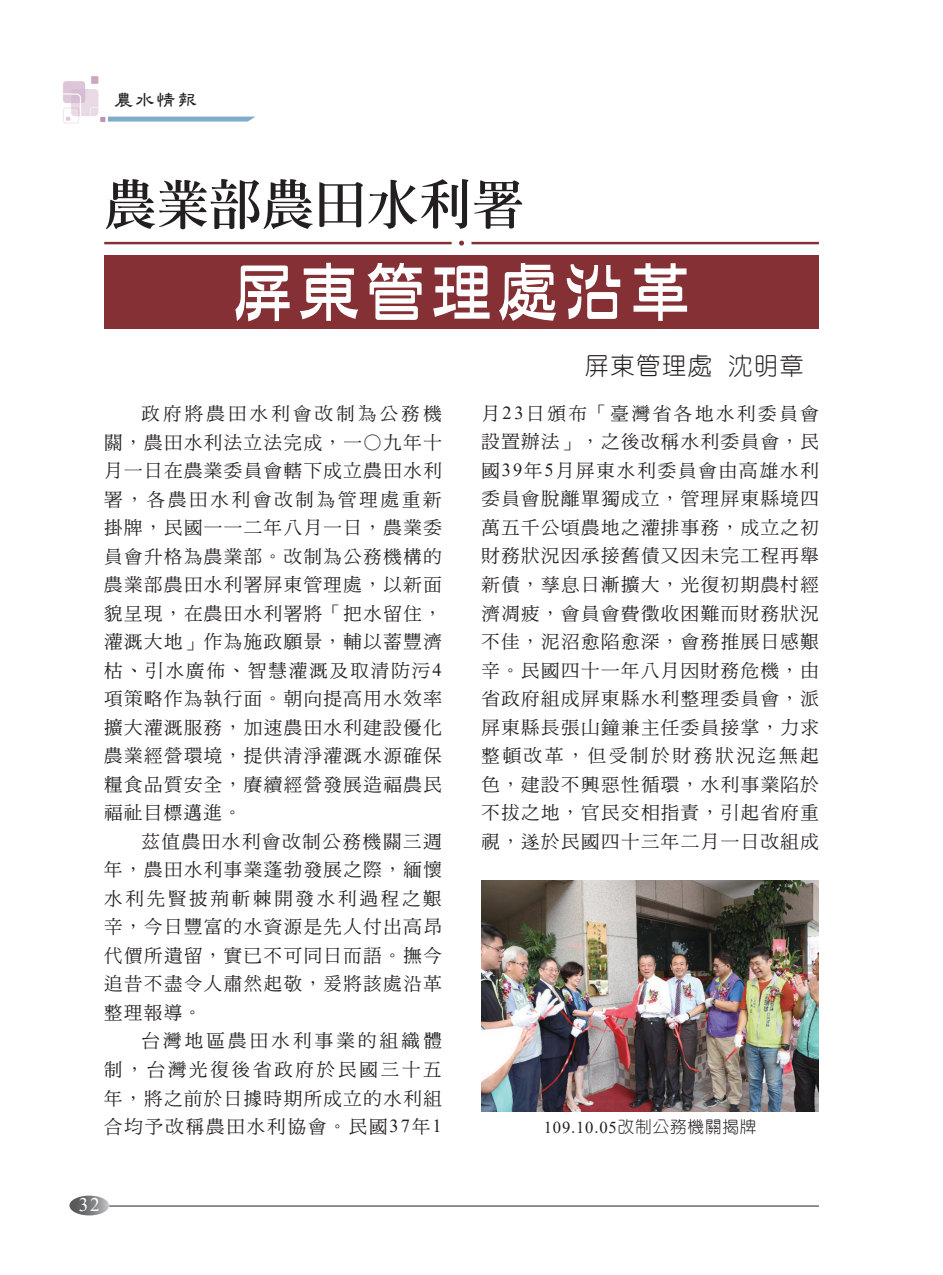
<style>
.page{position:relative;width:943px;height:1275px;background:#fff}
.page>*{position:absolute;margin:0;border:0;box-sizing:border-box;transform-origin:0 0}
.t1{font:63px "DF Ya Yi W6 HK BF";letter-spacing:.05em;color:#fff}
.t2{font:52.5px "Inn Ming Extra";color:#231f20}
.t3{font:300 24.5px "Yen Round";letter-spacing:.05em;color:#231f20}
.t4{font:600 19.25px "Jen Lei";color:#231f20}
.t5{font:19.25px "Times New Roman";color:#fff}
.t6{font:18.38px/28.5px "DF Ming Md HK BF";letter-spacing:.085em;color:#231f20;text-align:justify}
.t7{font:16.62px "Times New Roman";letter-spacing:.05em;color:#231f20}
.s1{font-family:"Times New Roman"}
.s2{font-family:"Yen Round";font-weight:300}
</style>
<div class="page">
<div style="left:104px;top:255px;width:715px;height:74px;background:#843034"></div>
<img style="left:481px;top:880px;width:337px;height:232px">
<hr style="left:104px;top:242px;width:347px;height:2px;background:#843034">
<hr style="left:471px;top:242px;width:348px;height:2px;background:#843034">
<svg style="left:459px;top:241px;width:5px;height:5px"></svg>
<hr style="left:109px;top:1205px;width:710px;height:1px;background:#231f20">
<svg style="left:69px;top:1196px;width:40px;height:19px"></svg>
<svg style="left:108px;top:117px;width:147px;height:5px"></svg>
<img style="left:63px;top:76px;width:43px;height:48px">
<p class="t4" style="left:114px;top:89px;width:84px">農水情報</p>
<h2 class="t2" style="left:104px;top:177px;width:421px">農業部農田水利署</h2>
<h1 class="t1" style="left:231px;top:261px;width:461px">屏東管理處沿革</h1>
<h3 class="t3" style="left:584px;top:353px;width:221px">屏東管理處 沈明章</h3>
<p class="t6" style="left:104px;top:399px;width:339px;text-indent:37px">政府將農田水利會改制為公務機關，農田水利法立法完成，一○九年十月一日在農業委員會轄下成立農田水利署，各農田水利會改制為管理處重新掛牌，民國一一二年八月一日，農業委員會升格為農業部。改制為公務機構的農業部農田水利署屏東管理處，以新面貌呈現，在農田水利署將「把水留住，灌溉大地」作為施政願景，輔以蓄豐濟枯、引水廣佈、智慧灌溉及取清防污<span class="s1">4</span>項策略作為執行面。朝向提高用水效率擴大灌溉服務，加速農田水利建設優化農業經營環境，提供清淨灌溉水源確保糧食品質安全，賡續經營發展造福農民福祉目標邁進。</p>
<p class="t6" style="left:104px;top:827px;width:339px;text-indent:37px">茲值農田水利會改制公務機關三週年，農田水利事業蓬勃發展之際，緬懷水利先賢披荊斬棘開發水利過程之艱辛，今日豐富的水資源是先人付出高昂代價所遺留，實已不可同日而語。撫今追昔不盡令人肅然起敬，爰將該處沿革整理報導。</p>
<p class="t6" style="left:104px;top:1027px;width:339px;text-indent:37px">台灣地區農田水利事業的組織體制，台灣光復後省政府於民國三十五年，將之前於日據時期所成立的水利組合均予改稱農田水利協會。民國<span class="s1">37</span>年<span class="s1">1</span></p>
<p class="t6" style="left:481px;top:399px;width:339px">月<span class="s1">23</span>日頒布「臺灣省各地水利委員會設置辦法」，之後改稱水利委員會，民國<span class="s1">39</span>年<span class="s1">5</span>月屏東水利委員會由高雄水利委員會脫離單獨成立，管理屏東縣境四萬五千公頃農地之灌排事務，成立之初財務狀況因承接舊債又因未完工程再舉新債，孳息日漸擴大，光復初期農村經濟凋疲，會員會費徵收困難而財務狀況不佳，泥沼愈陷愈深，會務推展日感艱辛。民國四十一年八月因財務危機，由省政府組成屏東縣水利整理委員會，派屏東縣長張山鐘兼主任委員接掌，力求整頓改革，但受制於財務狀況迄無起色，建設不興惡性循環，水利事業陷於不拔之地，官民交相指責，引起省府重視，遂於民國四十三年二月一日改組成</p>
<p class="t7" style="left:543px;top:1116px;width:214px">109.10.05<span class="s2">改制公務機關揭牌</span></p>
<p class="t5" style="left:79px;top:1191px;width:23px">32</p>
</div>
